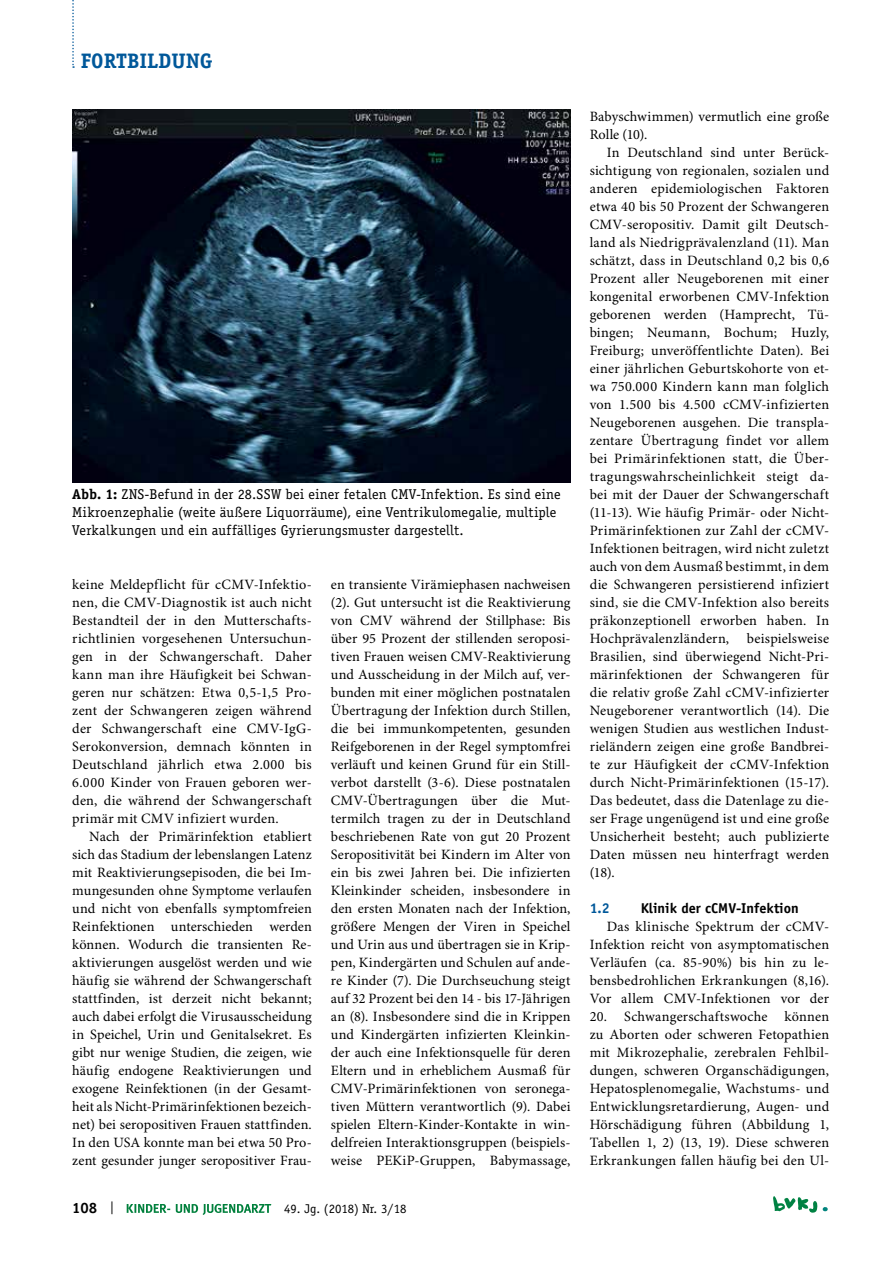
<style>
.page{position:relative;width:893px;height:1263px;background:#fff}
.page>*{position:absolute;margin:0;border:0;box-sizing:border-box;transform-origin:0 0}
.t1{font:700 21px "Officina Serif Std";color:#00589a}
.t2{font:700 15px "Officina Serif Std";color:#000}
.t3{font:14.25px/18px "Minion Pro";letter-spacing:.015em;color:#000;text-align:justify}
.t4{font:14.25px/18px "Officina Serif Std";letter-spacing:.015em;color:#000}
.t5{font:700 14.25px "Officina Sans";color:#000}
.t6{font:700 14.25px "Officina Sans";color:#00589a}
.t7{font:12.75px "Officina Serif Std";color:#000}
.s1{font-weight:700}
.s2{font-weight:400;font-size:12.75px}
</style>
<div class="page">
<svg style="left:773px;top:1196px;width:55px;height:17px"></svg>
<svg style="left:127px;top:1204px;width:144px;height:11px"></svg>
<svg style="left:72px;top:0;width:2px;height:68px"></svg>
<img style="left:72px;top:109px;width:498px;height:374px">
<h1 class="t1" style="left:81px;top:48px;width:133px">FORTBILDUNG</h1>
<p class="t4" style="left:72px;top:485px;width:490px"><span class="s1">Abb. 1:</span> ZNS-Befund in der 28.SSW bei einer fetalen CMV-Infektion. Es sind eine<br>Mikroenzephalie (weite äußere Liquorräume), eine Ventrikulomegalie, multiple<br>Verkalkungen und ein auffälliges Gyrierungsmuster dargestellt.</p>
<p class="t3" style="left:72px;top:576px;width:241px">keine Meldepflicht für cCMV-Infektio&shy;nen, die CMV-Diagnostik ist auch nicht Bestandteil der in den Mutterschafts&shy;richtlinien vorgesehenen Untersuchun&shy;gen in der Schwangerschaft. Daher kann man ihre Häufigkeit bei Schwan&shy;geren nur schätzen: Etwa 0,5-1,5 Pro&shy;zent der Schwangeren zeigen während der Schwangerschaft eine CMV-IgG-Serokonversion, demnach könnten in Deutschland jährlich etwa 2.000 bis 6.000 Kinder von Frauen geboren wer&shy;den, die während der Schwangerschaft primär mit CMV infiziert wurden.</p>
<p class="t3" style="left:72px;top:828px;width:241px;text-indent:17px">Nach der Primärinfektion etabliert sich das Stadium der lebenslangen Latenz mit Reaktivierungsepisoden, die bei Im&shy;mungesunden ohne Symptome verlaufen und nicht von ebenfalls symptomfreien Reinfektionen unterschieden werden können. Wodurch die transienten Re&shy;aktivierungen ausgelöst werden und wie häufig sie während der Schwangerschaft stattfinden, ist derzeit nicht bekannt; auch dabei erfolgt die Virusausscheidung in Speichel, Urin und Genitalsekret. Es gibt nur wenige Studien, die zeigen, wie häufig endogene Reaktivierungen und exogene Reinfektionen (in der Gesamt&shy;heit als Nicht-Primärinfektionen bezeich&shy;net) bei seropositiven Frauen stattfinden.<br>In den USA konnte man bei etwa 50 Pro&shy;zent gesunder junger seropositiver Frau-</p>
<p class="t3" style="left:331px;top:576px;width:241px">en transiente Virämiephasen nachweisen (2). Gut untersucht ist die Reaktivierung von CMV während der Stillphase: Bis über 95 Prozent der stillenden seroposi&shy;tiven Frauen weisen CMV-Reaktivierung und Ausscheidung in der Milch auf, ver&shy;bunden mit einer möglichen postnatalen Übertragung der Infektion durch Stillen, die bei immunkompetenten, gesunden Reifgeborenen in der Regel symptomfrei verläuft und keinen Grund für ein Still&shy;verbot darstellt (3-6). Diese postnatalen CMV-Übertragungen über die Mut&shy;termilch tragen zu der in Deutschland beschriebenen Rate von gut 20 Prozent Seropositivität bei Kindern im Alter von ein bis zwei Jahren bei. Die infizierten Kleinkinder scheiden, insbesondere in den ersten Monaten nach der Infektion, größere Mengen der Viren in Speichel und Urin aus und übertragen sie in Krip&shy;pen, Kindergärten und Schulen auf ande&shy;re Kinder (7). Die Durchseuchung steigt auf 32 Prozent bei den 14 - bis 17-Jährigen an (8). Insbesondere sind die in Krippen und Kindergärten infizierten Kleinkin&shy;der auch eine Infektionsquelle für deren Eltern und in erheblichem Ausmaß für CMV-Primärinfektionen von seronega&shy;tiven Müttern verantwortlich (9). Dabei spielen Eltern-Kinder-Kontakte in win&shy;delfreien Interaktionsgruppen (beispiels&shy;weise PEKiP-Gruppen, Babymassage,</p>
<p class="t2" style="left:72px;top:1198px;width:43px">108 <span class="s2">|</span></p>
<p class="t7" style="left:284px;top:1201px;width:124px">49. Jg. (2018) Nr. 3/18</p>
<p class="t3" style="left:590px;top:108px;width:241px">Babyschwimmen) vermutlich eine große<br>Rolle (10).</p>
<p class="t3" style="left:590px;top:144px;width:241px;text-indent:17px">In Deutschland sind unter Berück&shy;sichtigung von regionalen, sozialen und anderen epidemiologischen Faktoren etwa 40 bis 50 Prozent der Schwangeren CMV-seropositiv. Damit gilt Deutsch&shy;land als Niedrigprävalenzland (11). Man schätzt, dass in Deutschland 0,2 bis 0,6<br>Prozent aller Neugeborenen mit einer kongenital erworbenen CMV-Infektion geborenen werden (Hamprecht, Tü&shy;bingen; Neumann, Bochum; Huzly, Freiburg; unveröffentlichte Daten). Bei einer jährlichen Geburtskohorte von et&shy;wa 750.000 Kindern kann man folglich von 1.500 bis 4.500 cCMV-infizierten Neugeborenen ausgehen. Die transpla&shy;zentare Übertragung findet vor allem bei Primärinfektionen statt, die Über&shy;tragungswahrscheinlichkeit steigt da&shy;bei mit der Dauer der Schwangerschaft (11-13). Wie häufig Primär- oder Nicht-Primärinfektionen zur Zahl der cCMV-Infektionen beitragen, wird nicht zuletzt auch von dem Ausmaß bestimmt, in dem die Schwangeren persistierend infiziert sind, sie die CMV-Infektion also bereits präkonzeptionell erworben haben. In Hochprävalenzländern, beispielsweise Brasilien, sind überwiegend Nicht-Pri&shy;märinfektionen der Schwangeren für die relativ große Zahl cCMV-infizierter Neugeborener verantwortlich (14). Die wenigen Studien aus westlichen Indust&shy;rieländern zeigen eine große Bandbrei&shy;te zur Häufigkeit der cCMV-Infektion durch Nicht-Primärinfektionen (15-17).<br>Das bedeutet, dass die Datenlage zu die&shy;ser Frage ungenügend ist und eine große Unsicherheit besteht; auch publizierte Daten müssen neu hinterfragt werden (18).</p>
<p class="t6" style="left:590px;top:899px;width:22px">1.2</p>
<p class="t5" style="left:641px;top:899px;width:160px">Klinik der cCMV-Infektion</p>
<p class="t3" style="left:590px;top:918px;width:241px;text-indent:17px">Das klinische Spektrum der cCMV-Infektion reicht von asymptomatischen Verläufen (ca. 85-90%) bis hin zu le&shy;bensbedrohlichen Erkrankungen (8,16).<br>Vor allem CMV-Infektionen vor der</p>
<p class="t3" style="left:590px;top:1008px;width:241px">20. Schwangerschaftswoche können zu Aborten oder schweren Fetopathien mit Mikrozephalie, zerebralen Fehlbil&shy;dungen, schweren Organschädigungen, Hepatosplenomegalie, Wachstums- und Entwicklungsretardierung, Augen- und Hörschädigung führen (Abbildung 1, Tabellen 1, 2) (13, 19). Diese schweren Erkrankungen fallen häufig bei den Ul-</p>
</div>
